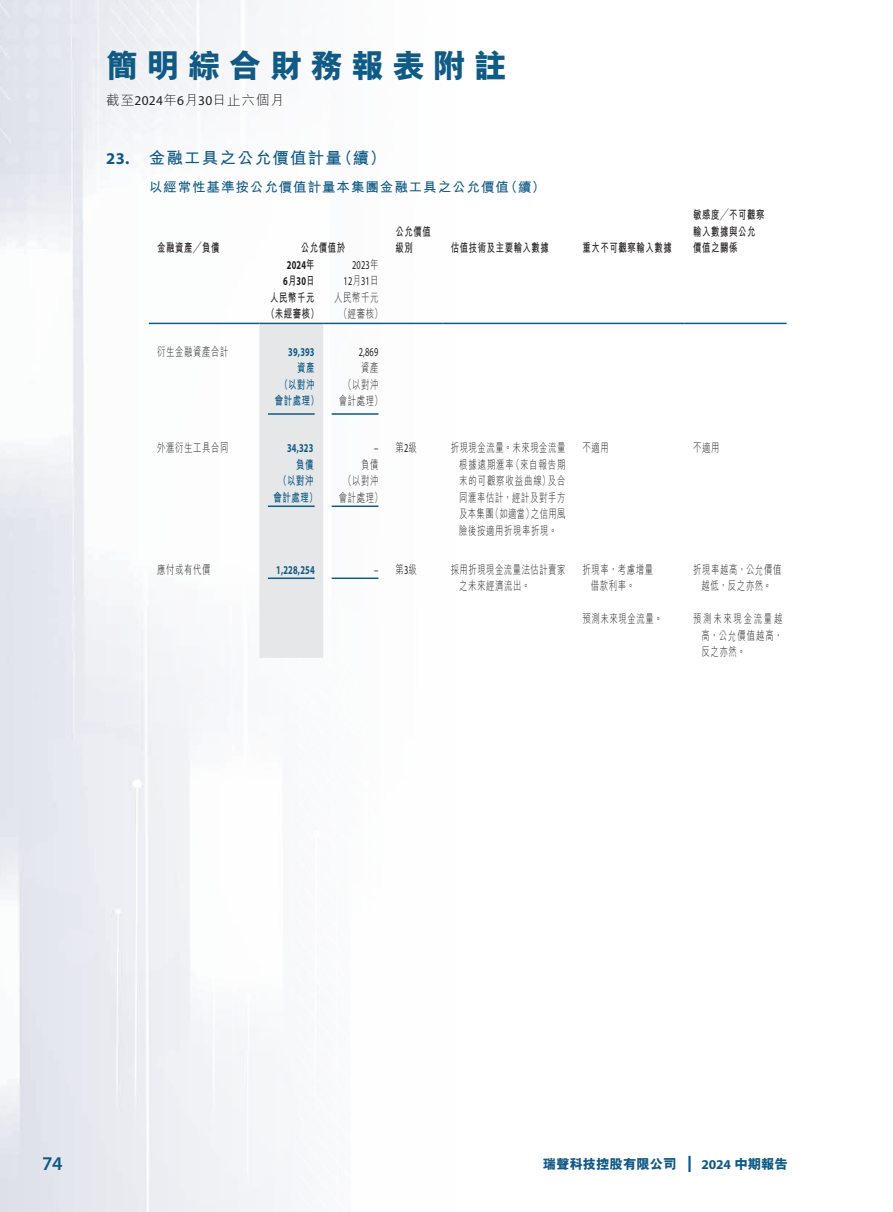
<style>
.page{position:relative;width:893px;height:1212px;background:#fff}
.page>*{position:absolute;margin:0;border:0;box-sizing:border-box;transform-origin:0 0}
.t1{font:800 33px "M Hei HK";letter-spacing:.24em;color:#105a86}
.t2{font:600 19.5px "Myriad Pro";color:#105a86}
.t3{font:700 16.5px "M Hei HK";letter-spacing:.07em;color:#105a86}
.t4{font:700 13.5px "M Hei HK";letter-spacing:.07em;color:#105a86}
.t5{font:800 13.5px "M Hei HK";letter-spacing:-.01em;color:#105a86}
.t6{font:300 13.5px "M Hei HK";letter-spacing:.07em;color:#231f20}
.t7{font:300 12px/16.5px "M Hei HK";letter-spacing:.07em;color:#231f20;text-align:justify;scale:.7 1}
.t8{font:700 12px/16.5px "M Hei HK";letter-spacing:.07em;color:#231f20;scale:.7 1}
.t9{font:700 12px "M Hei HK";letter-spacing:.07em;color:#105a86;scale:.7 1}
.t10{font:12px/16.5px "Myriad Pro";letter-spacing:.02em;color:#231f20;text-align:right;scale:.7 1}
.t11{font:700 12px "Myriad Pro";letter-spacing:.02em;color:#105a86;scale:.7 1}
.t12{font:700 12px/16.5px "Myriad Pro";letter-spacing:.02em;color:#231f20;text-align:center;scale:.7 1}
.s1{font-family:"Myriad Pro";font-weight:400}
.s2{font-family:"Myriad Pro"}
.s3{font-family:"Adobe Ming Std";font-weight:300}
.s4{font-family:"M Hei HK"}
.s5{font-family:"M Hei HK";font-weight:300}
.s6{font-family:"Myriad Pro";font-weight:700;font-size:16.2px}
.s7{font-family:"Myriad Pro";font-weight:700}
</style>
<div class="page">
<img style="left:0;top:0;width:455px;height:1212px">
<div style="left:259px;top:324px;width:64px;height:334px;background:#e6e7e9"></div>
<hr style="left:149px;top:323px;width:110px;height:1px;background:#105a86">
<hr style="left:259px;top:323px;width:64px;height:1px;background:#105a86">
<hr style="left:323px;top:323px;width:64px;height:1px;background:#105a86">
<hr style="left:387px;top:323px;width:55px;height:1px;background:#105a86">
<hr style="left:442px;top:323px;width:132px;height:1px;background:#105a86">
<hr style="left:574px;top:323px;width:111px;height:1px;background:#105a86">
<hr style="left:685px;top:323px;width:102px;height:1px;background:#105a86">
<hr style="left:268px;top:413px;width:47px;height:2px;background:#105a86">
<hr style="left:332px;top:413px;width:46px;height:2px;background:#105a86">
<hr style="left:268px;top:505px;width:47px;height:2px;background:#105a86">
<hr style="left:332px;top:505px;width:46px;height:2px;background:#105a86">
<hr style="left:268px;top:577px;width:47px;height:2px;background:#105a86">
<hr style="left:332px;top:577px;width:46px;height:2px;background:#105a86">
<h1 class="t1" style="left:106px;top:44px;width:402px">簡明綜合財務報表附註</h1>
<p class="t6" style="left:106px;top:90px;width:179px">截至<span class="s1">2024</span>年<span class="s1">6</span>月<span class="s1">30</span>日止六個月</p>
<h3 class="t3" style="left:106px;top:146px;width:281px"><span class="s2">23.</span> 金融工具之公允價值計量（續）</h3>
<p class="t4" style="left:149px;top:177px;width:398px">以經常性基準按公允價值計量本集團金融工具之公允價值（續）</p>
<p class="t8" style="left:157px;top:239px;width:91px">金融資產<span class="s3">╱</span>負債</p>
<p class="t8" style="left:301px;top:239px;width:65px">公允價值於</p>
<p class="t12" style="left:283px;top:256px;width:46px">2024<span class="s4">年<br></span>6<span class="s4">月</span>30<span class="s4">日</span></p>
<p class="t10" style="left:343px;top:256px;width:51px">2023<span class="s5">年<br></span>12<span class="s5">月</span>31<span class="s5">日</span></p>
<p class="t8" style="left:270px;top:288px;width:65px">人民幣千元</p>
<p class="t7" style="left:334px;top:288px;width:65px">人民幣千元</p>
<p class="t8" style="left:266px;top:305px;width:77px">（未經審核）</p>
<p class="t7" style="left:339px;top:305px;width:64px">（經審核）</p>
<p class="t7" style="left:157px;top:342px;width:103px">衍生金融資產合計</p>
<p class="t11" style="left:288px;top:344px;width:39px">39,393</p>
<p class="t9" style="left:297px;top:359px;width:26px">資產</p>
<p class="t9" style="left:280px;top:375px;width:51px">（以對沖</p>
<p class="t9" style="left:275px;top:392px;width:64px">會計處理）</p>
<p class="t10" style="left:359px;top:343px;width:30px">2,869</p>
<p class="t7" style="left:361px;top:359px;width:26px">資產</p>
<p class="t7" style="left:343px;top:375px;width:51px">（以對沖</p>
<p class="t7" style="left:339px;top:392px;width:64px">會計處理）</p>
<p class="t8" style="left:395px;top:222px;width:52px">公允價值級別</p>
<p class="t8" style="left:451px;top:239px;width:142px">估值技術及主要輸入數據</p>
<p class="t8" style="left:583px;top:239px;width:129px">重大不可觀察輸入數據</p>
<p class="t8" style="left:693px;top:206px;width:103px">敏感度╱不可觀察輸入數據與公允價值之關係</p>
<p class="t7" style="left:157px;top:439px;width:103px">外滙衍生工具合同</p>
<p class="t11" style="left:287px;top:440px;width:39px">34,323</p>
<p class="t9" style="left:296px;top:456px;width:26px">負債</p>
<p class="t9" style="left:278px;top:472px;width:51px">（以對沖</p>
<p class="t9" style="left:274px;top:489px;width:64px">會計處理）</p>
<p class="t10" style="left:374px;top:440px;width:8px">–</p>
<p class="t7" style="left:361px;top:456px;width:26px">負債</p>
<p class="t7" style="left:343px;top:472px;width:51px">（以對沖</p>
<p class="t7" style="left:339px;top:489px;width:64px">會計處理）</p>
<p class="t7" style="left:395px;top:439px;width:32px">第<span class="s1">2</span>級</p>
<p class="t7" style="left:459px;top:439px;width:154px;text-indent:-8px">折現現金流量。未來現金流量根據遠期滙率（來自報告期末的可觀察收益曲線）及合同滙率估計，經計及對手方及本集團（如適當）之信用風險後按適用折現率折現。</p>
<p class="t7" style="left:583px;top:439px;width:39px">不適用</p>
<p class="t7" style="left:693px;top:439px;width:39px">不適用</p>
<p class="t7" style="left:157px;top:561px;width:78px">應付或有代價</p>
<p class="t11" style="left:276px;top:562px;width:56px">1,228,254</p>
<p class="t10" style="left:374px;top:561px;width:62px">– <span class="s5">第</span>3<span class="s5">級</span></p>
<p class="t7" style="left:459px;top:561px;width:154px;text-indent:-8px">採用折現現金流量法估計賣家之未來經濟流出。</p>
<p class="t7" style="left:591px;top:561px;width:90px;text-indent:-8px">折現率，考慮增量借款利率。</p>
<p class="t7" style="left:583px;top:610px;width:116px">預測未來現金流量。</p>
<p class="t7" style="left:693px;top:561px;width:128px;text-align:center">折現率越高，公允價值越低，反之亦然。</p>
<p class="t7" style="left:701px;top:610px;width:117px;text-indent:-8px">預測未來現金流量越高，公允價值越高，反之亦然。</p>
<h2 class="t2" style="left:42px;top:1151px;width:22px">74</h2>
<p class="t5" style="left:543px;top:1155px;width:247px">瑞聲科技控股有限公司 <span class="s6">|</span> <span class="s7">2024</span> 中期報告</p>
</div>
